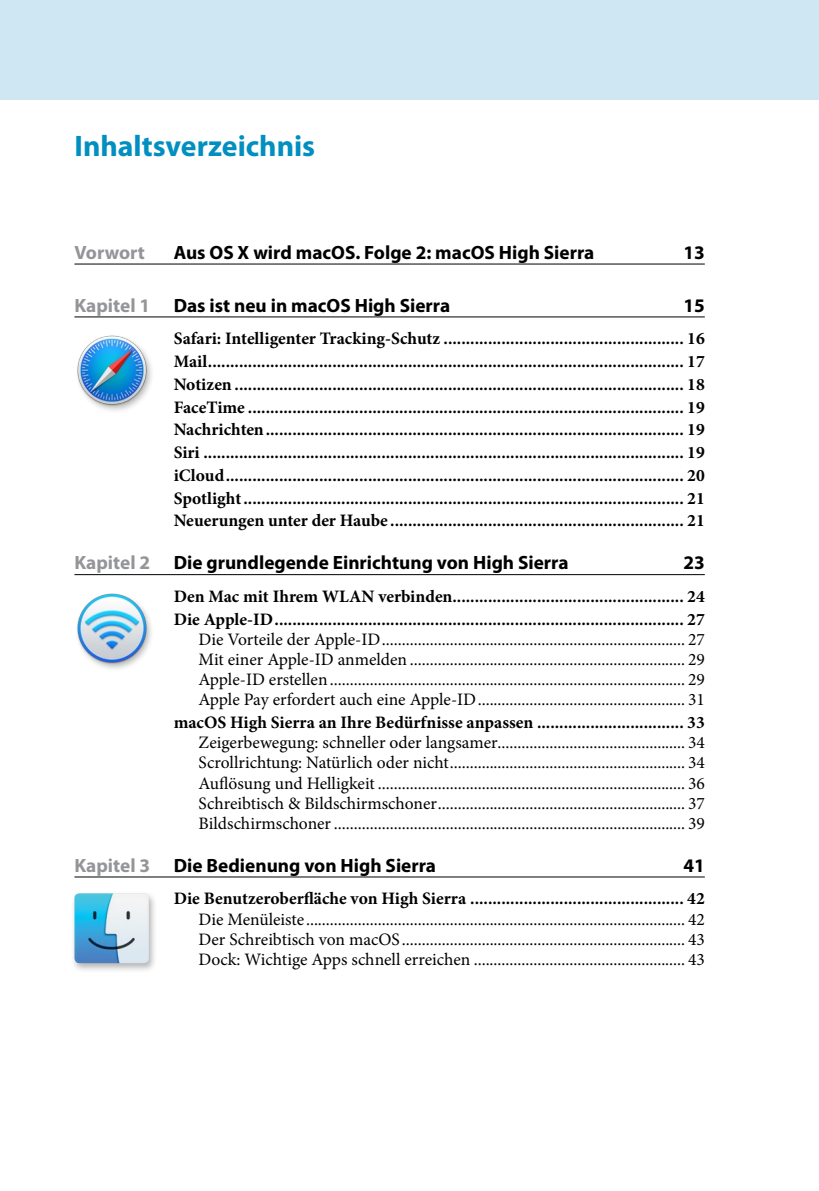
<style>
.page{position:relative;width:819px;height:1191px;background:#fff}
.page>*{position:absolute;margin:0;border:0;box-sizing:border-box;transform-origin:0 0}
.t1{font:700 29.75px "Myriad Pro";color:#008fc0}
.t2{font:700 19.25px "Myriad Pro";color:#000}
.t3{font:700 19.25px "Myriad Pro";color:#939598}
.t4{font:700 17.5px/22.8px "Minion Pro";color:#000;text-align:justify}
.t5{font:17.5px/20.1px "Minion Pro";color:#000;text-align:justify}
.s1{color:#939598}
</style>
<div class="page">
<hr style="left:74px;top:264px;width:630px;height:1px;background:#000">
<hr style="left:74px;top:317px;width:630px;height:1px;background:#000">
<hr style="left:74px;top:574px;width:630px;height:1px;background:#000">
<hr style="left:74px;top:876px;width:630px;height:1px;background:#000">
<div style="left:0;top:0;width:819px;height:99px;background:#cfe7f2"></div>
<div style="left:75px;top:334px;width:79px;height:80px;background:#000;opacity:.3"></div>
<img style="left:75px;top:334px;width:74px;height:73px">
<div style="left:74px;top:591px;width:80px;height:81px;background:#000;opacity:.3"></div>
<img style="left:74px;top:591px;width:75px;height:74px">
<div style="left:70px;top:890px;width:88px;height:83px;background:#000;opacity:.3"></div>
<img style="left:74px;top:893px;width:75px;height:70px">
<h1 class="t1" style="left:74px;top:127px;width:242px">Inhaltsverzeichnis</h1>
<p class="t3" style="left:74px;top:240px;width:72px">Vorwort</p>
<p class="t2" style="left:174px;top:240px;width:422px">Aus OS X wird macOS. Folge 2: macOS High Sierra</p>
<p class="t2" style="left:683px;top:240px;width:23px">13</p>
<p class="t2" style="left:74px;top:293px;width:377px"><span class="s1">Kapitel 1</span> Das ist neu in macOS High Sierra</p>
<p class="t2" style="left:683px;top:293px;width:23px">15</p>
<p class="t4" style="left:174px;top:327px;width:532px">Safari: Intelligenter Tracking-Schutz ...................................................... 16<br>Mail........................................................................................................... 17<br>Notizen ..................................................................................................... 18<br>FaceTime .................................................................................................. 19<br>Nachrichten.............................................................................................. 19<br>Siri ............................................................................................................ 19 iCloud....................................................................................................... 20<br>Spotlight................................................................................................... 21<br>Neuerungen unter der Haube .................................................................. 21</p>
<p class="t2" style="left:74px;top:550px;width:495px"><span class="s1">Kapitel 2</span> Die grundlegende Einrichtung von High Sierra</p>
<p class="t2" style="left:683px;top:550px;width:23px">23</p>
<p class="t4" style="left:174px;top:585px;width:532px">Den Mac mit Ihrem WLAN verbinden.................................................... 24<br>Die Apple-ID............................................................................................ 27</p>
<p class="t5" style="left:198px;top:629px;width:507px">Die Vorteile der Apple-ID............................................................................ 27<br>Mit einer Apple-ID anmelden ..................................................................... 29<br>Apple-ID erstellen......................................................................................... 29<br>Apple Pay erfordert auch eine Apple-ID.................................................... 31</p>
<p class="t4" style="left:174px;top:711px;width:532px">macOS High Sierra an Ihre Bedürfnisse anpassen ................................. 33</p>
<p class="t5" style="left:198px;top:732px;width:507px">Zeigerbewegung: schneller oder langsamer............................................... 34<br>Scrollrichtung: Natürlich oder nicht........................................................... 34<br>Auflösung und Helligkeit ............................................................................. 36<br>Schreibtisch &amp; Bildschirmschoner.............................................................. 37<br>Bildschirmschoner ........................................................................................ 39</p>
<p class="t2" style="left:74px;top:852px;width:363px"><span class="s1">Kapitel 3</span> Die Bedienung von High Sierra</p>
<p class="t2" style="left:683px;top:852px;width:23px">41</p>
<p class="t4" style="left:174px;top:887px;width:532px">Die Benutzeroberfläche von High Sierra ................................................ 42</p>
<p class="t5" style="left:198px;top:909px;width:507px">Die Menüleiste............................................................................................... 42<br>Der Schreibtisch von macOS....................................................................... 43<br>Dock: Wichtige Apps schnell erreichen ..................................................... 43</p>
</div>
